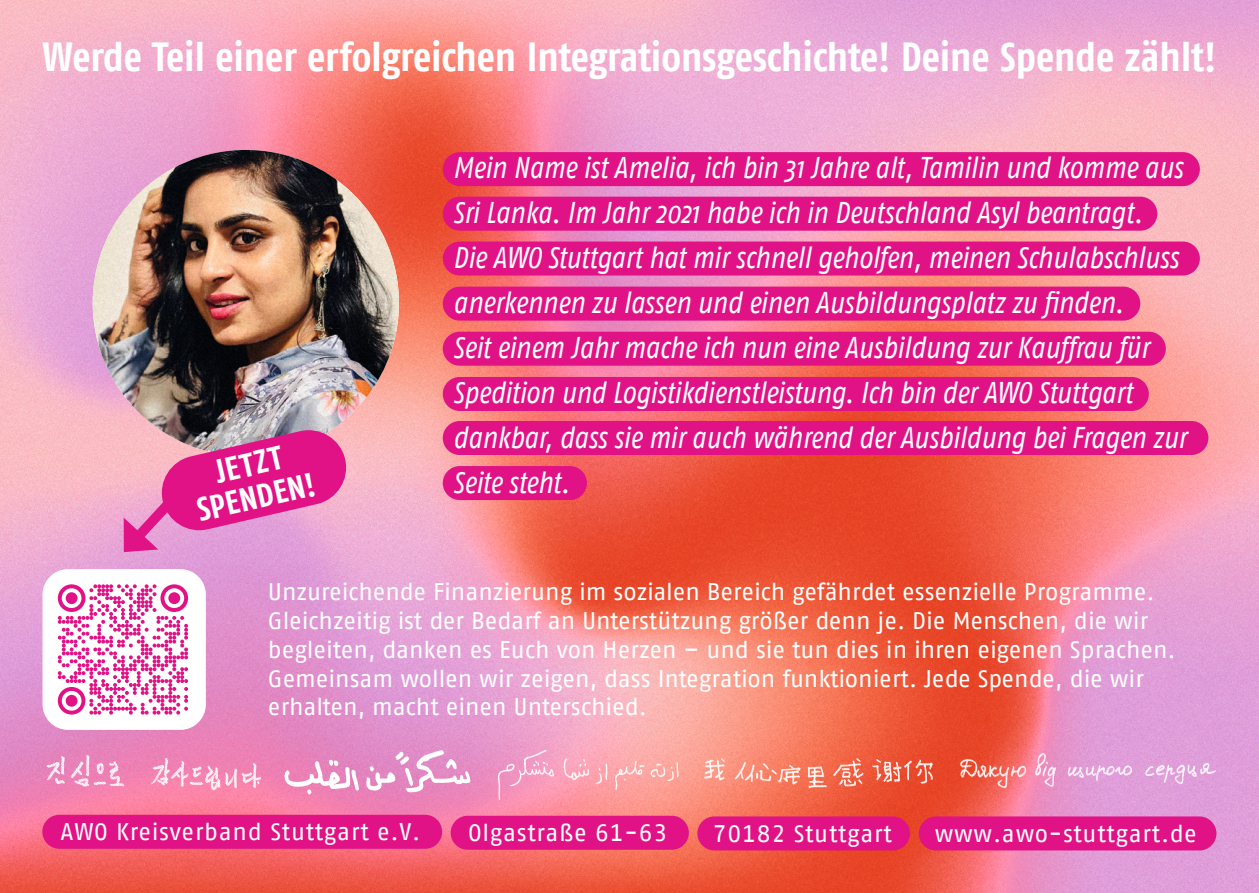
<style>
.page{position:relative;width:1259px;height:893px;background:#fff}
.page>*{position:absolute;margin:0;border:0;box-sizing:border-box;transform-origin:0 0}
.t1{font:700 40.5px "AWO Fago Cond";color:#fff}
.t2{font:700 33px/33px "AWO Fago Cond";color:#fff;text-align:center}
.t3{font:italic 30px/45px "AWO Fago Cond";color:#fff}
.t4{font:24px/28.8px "AWO Fago Office";color:#fff}
.t5{font:24px "AWO Fago Office";letter-spacing:.03em;color:#fff}
</style>
<div class="page">
<img style="left:0;top:0;width:1259px;height:893px">
<div style="left:43px;top:569px;width:163px;height:161px;background:#fff;border-radius:26px"></div>
<svg style="left:58px;top:584px;width:130px;height:131px"></svg>
<div style="left:66px;top:695px;width:12px;height:12px;background:#e11286;border-radius:50%"></div>
<div style="left:443px;top:152px;width:756px;height:34px;background:#e11286;border-radius:17px"></div>
<div style="left:443px;top:197px;width:714px;height:34px;background:#e11286;border-radius:17px"></div>
<div style="left:443px;top:242px;width:756px;height:34px;background:#e11286;border-radius:17px"></div>
<div style="left:443px;top:287px;width:697px;height:34px;background:#e11286;border-radius:17px"></div>
<div style="left:443px;top:332px;width:722px;height:34px;background:#e11286;border-radius:17px"></div>
<div style="left:443px;top:377px;width:705px;height:34px;background:#e11286;border-radius:17px"></div>
<div style="left:443px;top:421px;width:765px;height:34px;background:#e11286;border-radius:17px"></div>
<div style="left:443px;top:466px;width:144px;height:34px;background:#e11286;border-radius:17px"></div>
<img style="left:93px;top:150px;width:306px;height:306px;border-radius:153px">
<svg style="left:121px;top:426px;width:229px;height:128px;background:#e061a8"></svg>
<div style="left:42px;top:815px;width:400px;height:34px;background:#e11286;border-radius:17px"></div>
<div style="left:451px;top:816px;width:238px;height:34px;background:#e11286;border-radius:17px"></div>
<div style="left:697px;top:816px;width:213px;height:34px;background:#e11286;border-radius:17px"></div>
<div style="left:918px;top:816px;width:298px;height:34px;background:#e11286;border-radius:17px"></div>
<img style="left:43px;top:754px;width:219px;height:39px">
<img style="left:282px;top:745px;width:193px;height:53px">
<img style="left:496px;top:751px;width:183px;height:50px">
<img style="left:702px;top:755px;width:233px;height:34px">
<img style="left:958px;top:749px;width:258px;height:42px">
<h1 class="t1" style="left:43px;top:33px;width:1175px">Werde Teil einer erfolgreichen Integrationsgeschichte! Deine Spende zählt!</h1>
<p class="t2" style="left:186px;top:462px;width:122px;rotate:-13deg">JETZT<br>SPENDEN!</p>
<p class="t3" style="left:453px;top:145px;width:735px">Mein Name ist Amelia, ich bin 31 Jahre alt, Tamilin und komme aus Sri Lanka. Im Jahr 2021 habe ich in Deutschland Asyl beantragt.<br>Die AWO Stuttgart hat mir schnell geholfen, meinen Schulabschluss anerkennen zu lassen und einen Ausbildungsplatz zu finden.<br>Seit einem Jahr mache ich nun eine Ausbildung zur Kauffrau für Spedition und Logistikdienstleistung. Ich bin der AWO Stuttgart dankbar, dass sie mir auch während der Ausbildung bei Fragen zur Seite steht.</p>
<p class="t4" style="left:268px;top:577px;width:909px">Unzureichende Finanzierung im sozialen Bereich gefährdet essenzielle Programme.<br>Gleichzeitig ist der Bedarf an Unterstützung größer denn je. Die Menschen, die wir begleiten, danken es Euch von Herzen – und sie tun dies in ihren eigenen Sprachen.<br>Gemeinsam wollen wir zeigen, dass Integration funktioniert. Jede Spende, die wir erhalten, macht einen Unterschied.</p>
<p class="t5" style="left:60px;top:818px;width:361px">AWO Kreisverband Stuttgart e.V.</p>
<p class="t5" style="left:468px;top:819px;width:201px">Olgastraße 61-63</p>
<p class="t5" style="left:713px;top:820px;width:181px">70182 Stuttgart</p>
<p class="t5" style="left:934px;top:820px;width:263px">www.awo-stuttgart.de</p>
</div>
